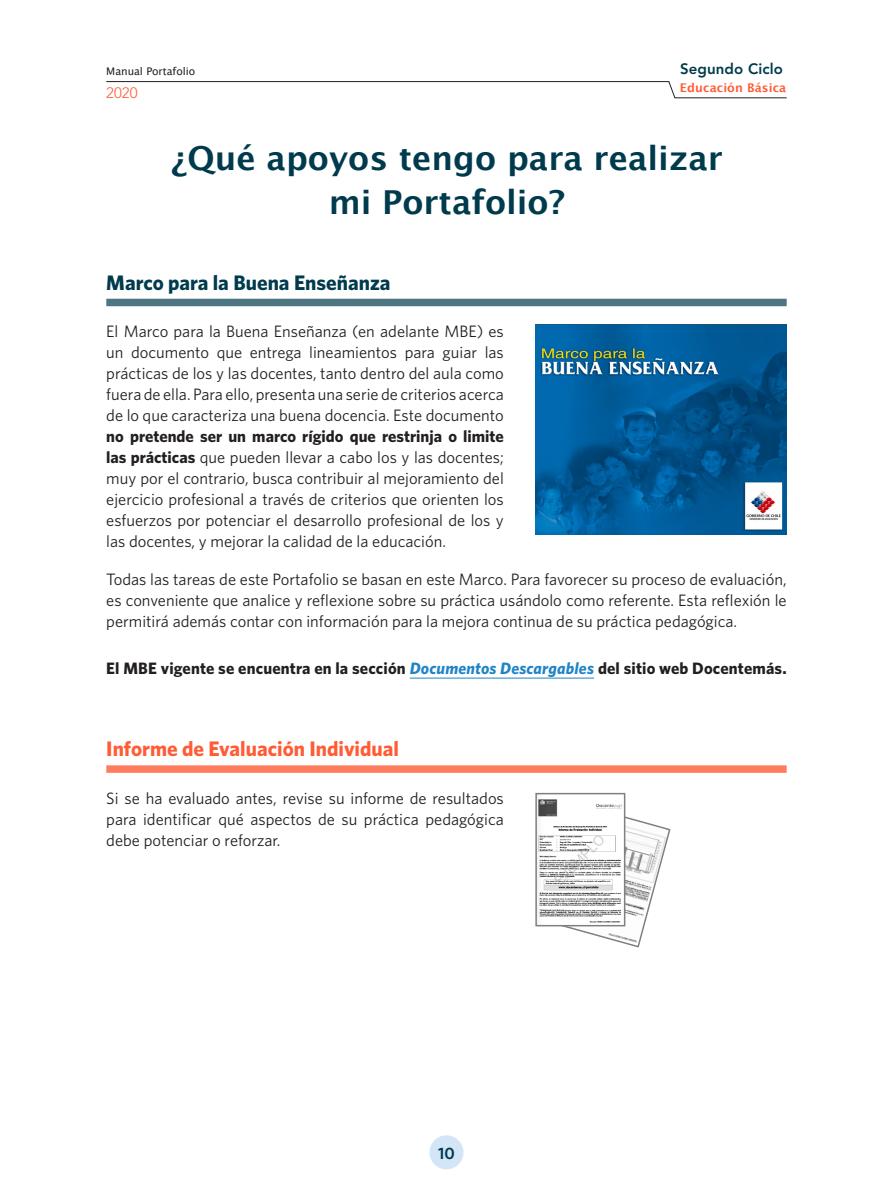
<style>
.page{position:relative;width:893px;height:1191px;background:#fff}
.page>*{position:absolute;margin:0;border:0;box-sizing:border-box;transform-origin:0 0}
.Título{font:700 33px/43.5px "Lucida Grande";color:#003b4d;text-align:center}
.contenido{font:700 21px "Whitney";color:#ff5c35}
.contenido-2{font:700 21px "Whitney";color:#003b4d}
.contenido-3{font:16.5px/21px "Whitney";color:#231f20;text-align:justify}
.contenido-4{font:700 16.5px "Whitney";letter-spacing:.01em;color:#231f20}
.t1{font:600 16.5px "Whitney";color:#003b4d}
.t2{font:800 15px "Avenir LT Std";letter-spacing:.01em;color:#003b4d}
.t3{font:300 15px "Avenir LT Std";color:#ff5c35}
.t4{font:700 12px "Lucida Grande";letter-spacing:.005em;color:#ff5c35}
.t5{font:10.5px "Lucida Grande";color:#231f20}
.s1{font-weight:700}
.s2{font-style:italic;color:#2084c6}
</style>
<div class="page">
<div style="left:429px;top:1135px;width:34px;height:34px;background:#d2e6f7;border-radius:50%"></div>
<svg style="left:106px;top:81px;width:681px;height:17px"></svg>
<div style="left:106px;top:299px;width:681px;height:7px;background:#4d7682"></div>
<hr style="left:410px;top:677px;width:184px;height:1px;background:#2084c6">
<img style="left:535px;top:324px;width:252px;height:211px">
<div style="left:106px;top:765px;width:681px;height:8px;background:#ff7c5e"></div>
<svg style="left:555px;top:805px;width:116px;height:143px"></svg>
<img style="left:538px;top:799px;width:84px;height:124px">
<div style="left:535px;top:793px;width:90px;height:133px;border:2px solid #808080"></div>
<p class="t5" style="left:106px;top:65px;width:91px">Manual Portafolio</p>
<p class="t3" style="left:106px;top:84px;width:33px">2020</p>
<p class="t2" style="left:680px;top:60px;width:105px">Segundo Ciclo</p>
<p class="t4" style="left:680px;top:78px;width:108px">Educación Básica</p>
<p class="Título" style="left:171px;top:137px;width:553px">¿Qué apoyos tengo para realizar mi Portafolio?</p>
<p class="contenido-2" style="left:106px;top:269px;width:286px">Marco para la Buena Enseñanza</p>
<p class="contenido-3" style="left:106px;top:320px;width:399px">El Marco para la Buena Enseñanza (en adelante MBE) es un documento que entrega lineamientos para guiar las prácticas de los y las docentes, tanto dentro del aula como fuera de ella. Para ello, presenta una serie de criterios acerca de lo que caracteriza una buena docencia. Este documento <span class="s1">no pretende ser un marco rígido que restrinja o limite las prácticas</span> que pueden llevar a cabo los y las docentes; muy por el contrario, busca contribuir al mejoramiento del ejercicio profesional a través de criterios que orienten los esfuerzos por potenciar el desarrollo profesional de los y las docentes, y mejorar la calidad de la educación.</p>
<p class="contenido-3" style="left:106px;top:568px;width:682px">Todas las tareas de este Portafolio se basan en este Marco. Para favorecer su proceso de evaluación, es conveniente que analice y reflexione sobre su práctica usándolo como referente. Esta reflexión le permitirá además contar con información para la mejora continua de su práctica pedagógica.</p>
<p class="contenido-4" style="left:106px;top:658px;width:682px">El MBE vigente se encuentra en la sección <span class="s2">Documentos Descargables</span> del sitio web Docentemás.</p>
<p class="contenido" style="left:106px;top:736px;width:294px">Informe de Evaluación Individual</p>
<p class="contenido-3" style="left:106px;top:787px;width:399px">Si se ha evaluado antes, revise su informe de resultados para identificar qué aspectos de su práctica pedagógica debe potenciar o reforzar.</p>
<p class="t1" style="left:438px;top:1143px;width:18px">10</p>
</div>
